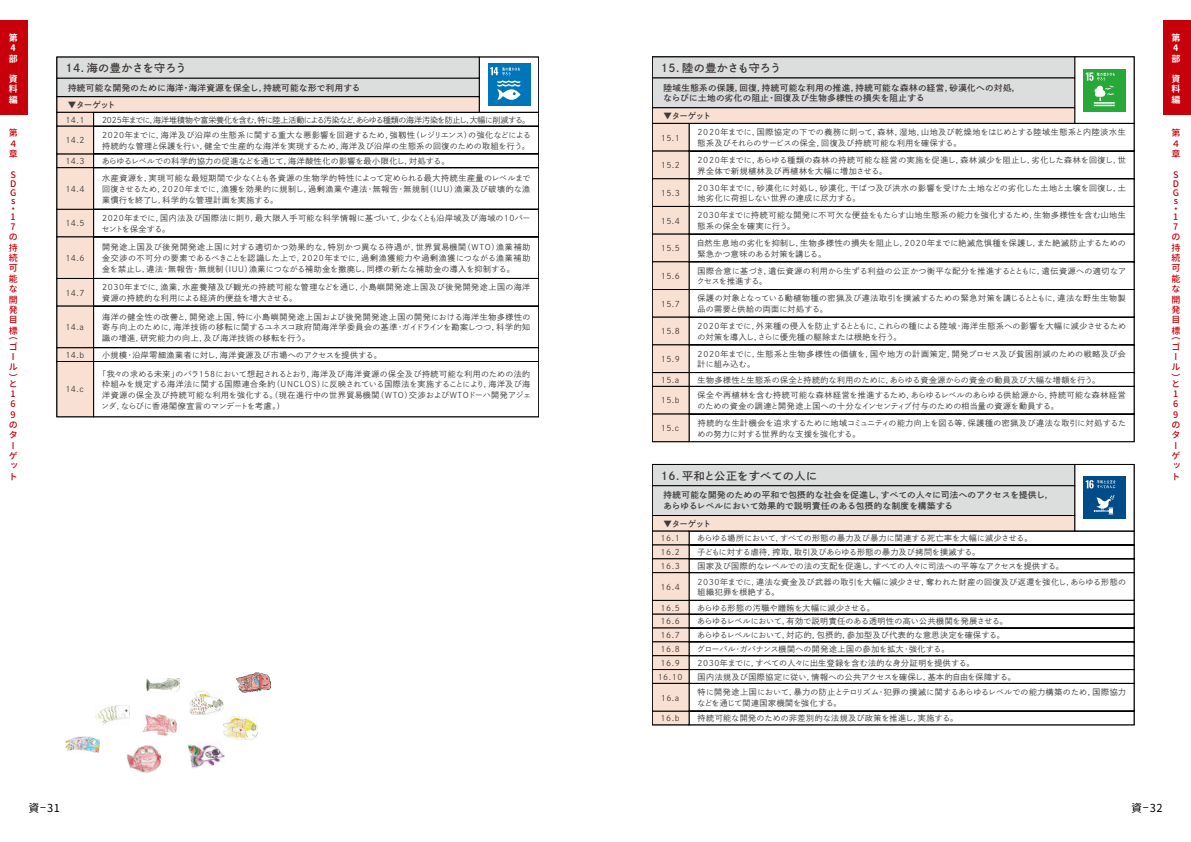
<style>
.page{position:relative;width:1191px;height:842px;background:#fff}
.page>*{position:absolute;margin:0;border:0;box-sizing:border-box;transform-origin:0 0}
.t1{font:11px "Shuei Go Gin Std B 90 pv RKSJ H";letter-spacing:.04em;color:#3e3a39}
.t2{font:11px "Shuei Go Gin Std B 90 pv RKSJ H";letter-spacing:.015em;color:#3e3a39}
.t3{font:11px "Gen Jyuu Gothic";color:#000}
.t4{font:500 9px/10.4px "Gen Jyuu Gothic";color:#c7000b}
.t5{font:700 9px/10.4px "Gen Jyuu Gothic";color:#fff}
.t6{font:8.5px/10.6px "Shuei Go Gin Std B 90 pv RKSJ H";letter-spacing:.05em;color:#3e3a39}
.t7{font:8px/10.6px "Shuei Go Gin Std L 90 pv RKSJ H";letter-spacing:.035em;color:#3e3a39}
.t8{font:8px/13.8px "Shuei Go Gin Std L 90 pv RKSJ H";letter-spacing:.015em;color:#3e3a39}
.t9{font:8px/13.8px "Shuei Go Gin Std L 90 pv RKSJ H";letter-spacing:.07em;color:#3e3a39}
.t10{font:8px "Shuei Go Gin Std L 90 pv RKSJ H";letter-spacing:-.045em;color:#3e3a39}
.t11{font:8px/10.6px "Shuei Go Gin Std L 90 pv RKSJ H";letter-spacing:.055em;color:#3e3a39}
.t12{font:8px "Shuei Go Gin Std L 90 pv RKSJ H";letter-spacing:.065em;color:#3e3a39}
</style>
<div class="page">
<div style="left:1162px;top:21px;width:29px;height:94px;background:#c7000b"></div>
<div style="left:0;top:21px;width:28px;height:94px;background:#c7000b"></div>
<svg style="left:57px;top:57px;width:482px;height:360px"></svg>
<svg style="left:652px;top:442px;width:482px;height:22px"></svg>
<svg style="left:652px;top:57px;width:482px;height:385px"></svg>
<svg style="left:652px;top:464px;width:482px;height:261px"></svg>
<img style="left:126px;top:744px;width:36px;height:29px">
<img style="left:65px;top:736px;width:34px;height:17px">
<img style="left:188px;top:744px;width:37px;height:24px">
<img style="left:143px;top:715px;width:34px;height:21px">
<img style="left:237px;top:672px;width:34px;height:20px">
<img style="left:146px;top:678px;width:34px;height:14px">
<img style="left:96px;top:705px;width:34px;height:19px">
<img style="left:190px;top:690px;width:34px;height:25px">
<img style="left:224px;top:716px;width:34px;height:23px">
<p class="t5" style="left:9px;top:32px;width:10px">第<br>4部</p>
<p class="t5" style="left:9px;top:73px;width:10px;text-align:justify">資料編</p>
<p class="t4" style="left:9px;top:128px;width:10px">第<br>４章</p>
<p class="t4" style="left:10px;top:170px;width:8px;line-height:9px;text-align:justify">S D G</p>
<p class="t4" style="left:9px;top:196px;width:9px;line-height:8.1px">s・<br>1</p>
<p class="t4" style="left:9px;top:221px;width:10px">7の持続可能な開発目標</p>
<p class="t4" style="left:9px;top:331px;width:10px">（ゴール）</p>
<p class="t4" style="left:9px;top:378px;width:10px">と<br>1<br>6<br>9のターゲット</p>
<h1 class="t1" style="left:65px;top:61px;width:123px">14．海の豊かさを守ろう</h1>
<p class="t6" style="left:68px;top:82px;width:294px">持続可能な開発のために海洋・海洋資源を保全し，持続可能な形で利用する</p>
<p class="t6" style="left:68px;top:99px;width:49px">▼ターゲット</p>
<p class="t7" style="left:65px;top:114px;width:21px">14.1</p>
<p class="t7" style="left:65px;top:135px;width:21px">14.2</p>
<p class="t7" style="left:65px;top:156px;width:21px">14.3</p>
<p class="t7" style="left:65px;top:183px;width:21px">14.4</p>
<p class="t7" style="left:65px;top:218px;width:21px">14.5</p>
<p class="t7" style="left:65px;top:253px;width:21px">14.6</p>
<p class="t7" style="left:65px;top:287px;width:21px">14.7</p>
<p class="t7" style="left:65px;top:322px;width:20px">14.a</p>
<p class="t7" style="left:65px;top:349px;width:20px">14.b</p>
<p class="t7" style="left:65px;top:384px;width:20px">14.c</p>
<p class="t10" style="left:102px;top:114px;width:429px">2025年までに，海洋堆積物や富栄養化を含む，特に陸上活動による汚染など，あらゆる種類の海洋汚染を防止し，大幅に削減する。</p>
<p class="t7" style="left:102px;top:156px;width:349px">あらゆるレベルでの科学的協力の促進などを通じて，海洋酸性化の影響を最小限化し，対処する。</p>
<p class="t7" style="left:102px;top:130px;width:430px">2020年までに，海洋及び沿岸の生態系に関する重大な悪影響を回避するため，強靱性（レジリエンス）の強化などによる持続的な管理と保護を行い，健全で生産的な海洋を実現するため，海洋及び沿岸の生態系の回復のための取組を行う。</p>
<p class="t7" style="left:102px;top:173px;width:430px;text-align:justify">水産資源を，実現可能な最短期間で少なくとも各資源の生物学的特性によって定められる最大持続生産量のレベルまで回復させるため，2020年までに，漁獲を効果的に規制し，過剰漁業や違法・無報告・無規制（IUU）漁業及び破壊的な漁業慣行を終了し，科学的な管理計画を実施する。</p>
<p class="t7" style="left:102px;top:213px;width:430px">2020年までに，国内法及び国際法に則り，最大限入手可能な科学情報に基づいて，少なくとも沿岸域及び海域の10パーセントを保全する。</p>
<p class="t7" style="left:102px;top:242px;width:430px;text-align:justify">開発途上国及び後発開発途上国に対する適切かつ効果的な，特別かつ異なる待遇が，世界貿易機関（WTO）漁業補助金交渉の不可分の要素であるべきことを認識した上で，2020年までに，過剰漁獲能力や過剰漁獲につながる漁業補助金を禁止し，違法・無報告・無規制（IUU）漁業につながる補助金を撤廃し，同様の新たな補助金の導入を抑制する。</p>
<p class="t7" style="left:102px;top:311px;width:430px;text-align:justify">海洋の健全性の改善と，開発途上国，特に小島嶼開発途上国および後発開発途上国の開発における海洋生物多様性の寄与向上のために，海洋技術の移転に関するユネスコ政府間海洋学委員会の基準・ガイドラインを勘案しつつ，科学的知識の増進，研究能力の向上，及び海洋技術の移転を行う。</p>
<p class="t7" style="left:101px;top:368px;width:431px;text-align:justify;text-indent:-3px">「我々の求める未来」のパラ158において想起されるとおり，海洋及び海洋資源の保全及び持続可能な利用のための法的枠組みを規定する海洋法に関する国際連合条約（UNCLOS）に反映されている国際法を実施することにより，海洋及び海洋資源の保全及び持続可能な利用を強化する。（現在進行中の世界貿易機関（WTO）交渉およびWTOドーハ開発アジェンダ，ならびに香港閣僚宣言のマンデートを考慮。）</p>
<p class="t9" style="left:102px;top:282px;width:430px;line-height:10.6px">2030年までに，漁業，水産養殖及び観光の持続可能な管理などを通じ，小島嶼開発途上国及び後発開発途上国の海洋資源の持続的な利用による経済的便益を増大させる。</p>
<p class="t12" style="left:102px;top:349px;width:281px">小規模・沿岸零細漁業者に対し，海洋資源及び市場へのアクセスを提供する。</p>
<h1 class="t2" style="left:661px;top:60px;width:122px">15．陸の豊かさも守ろう</h1>
<p class="t6" style="left:663px;top:82px;width:358px">陸域生態系の保護，回復，持続可能な利用の推進，持続可能な森林の経営，砂漠化への対処，ならびに土地の劣化の阻止・回復及び生物多様性の損失を阻止する</p>
<p class="t6" style="left:663px;top:110px;width:49px">▼ターゲット</p>
<p class="t7" style="left:660px;top:132px;width:21px">15.1</p>
<p class="t7" style="left:660px;top:160px;width:21px">15.2</p>
<p class="t7" style="left:660px;top:187px;width:21px">15.3</p>
<p class="t7" style="left:660px;top:215px;width:21px">15.4</p>
<p class="t7" style="left:660px;top:243px;width:21px">15.5</p>
<p class="t7" style="left:660px;top:271px;width:21px">15.6</p>
<p class="t7" style="left:660px;top:298px;width:21px">15.7</p>
<p class="t7" style="left:660px;top:326px;width:21px">15.8</p>
<p class="t7" style="left:660px;top:354px;width:21px">15.9</p>
<p class="t7" style="left:660px;top:374px;width:20px">15.a</p>
<p class="t7" style="left:660px;top:395px;width:20px">15.b</p>
<p class="t7" style="left:660px;top:423px;width:20px">15.c</p>
<p class="t7" style="left:697px;top:127px;width:430px">2020年までに，国際協定の下での義務に則って，森林，湿地，山地及び乾燥地をはじめとする陸域生態系と内陸淡水生態系及びそれらのサービスの保全，回復及び持続可能な利用を確保する。</p>
<p class="t7" style="left:697px;top:155px;width:430px">2020年までに，あらゆる種類の森林の持続可能な経営の実施を促進し，森林減少を阻止し，劣化した森林を回復し，世界全体で新規植林及び再植林を大幅に増加させる。</p>
<p class="t7" style="left:697px;top:182px;width:430px">2030年までに，砂漠化に対処し，砂漠化，干ばつ及び洪水の影響を受けた土地などの劣化した土地と土壌を回復し，土地劣化に荷担しない世界の達成に尽力する。</p>
<p class="t7" style="left:697px;top:210px;width:430px">2030年までに持続可能な開発に不可欠な便益をもたらす山地生態系の能力を強化するため，生物多様性を含む山地生態系の保全を確実に行う。</p>
<p class="t7" style="left:697px;top:238px;width:431px">自然生息地の劣化を抑制し，生物多様性の損失を阻止し，2020年までに絶滅危惧種を保護し，また絶滅防止するための緊急かつ意味のある対策を講じる。</p>
<p class="t7" style="left:696px;top:265px;width:431px">国際合意に基づき，遺伝資源の利用から生ずる利益の公正かつ衡平な配分を推進するとともに，遺伝資源への適切なアクセスを推進する。</p>
<p class="t7" style="left:697px;top:293px;width:430px">保護の対象となっている動植物種の密猟及び違法取引を撲滅するための緊急対策を講じるとともに，違法な野生生物製品の需要と供給の両面に対処する。</p>
<p class="t7" style="left:697px;top:321px;width:430px">2020年までに，外来種の侵入を防止するとともに，これらの種による陸域・海洋生態系への影響を大幅に減少させるための対策を導入し，さらに優先種の駆除または根絶を行う。</p>
<p class="t11" style="left:697px;top:348px;width:430px">2020年までに，生態系と生物多様性の価値を，国や地方の計画策定，開発プロセス及び貧困削減のための戦略及び会計に組み込む。</p>
<p class="t7" style="left:697px;top:390px;width:430px">保全や再植林を含む持続可能な森林経営を推進するため，あらゆるレベルのあらゆる供給源から，持続可能な森林経営のための資金の調達と開発途上国への十分なインセンティブ付与のための相当量の資源を動員する。</p>
<p class="t7" style="left:697px;top:374px;width:404px">生物多様性と生態系の保全と持続的な利用のために，あらゆる資金源からの資金の動員及び大幅な増額を行う。</p>
<p class="t7" style="left:697px;top:418px;width:430px">持続的な生計機会を追求するために地域コミュニティの能力向上を図る等，保護種の密猟及び違法な取引に対処するための努力に対する世界的な支援を強化する。</p>
<h1 class="t1" style="left:661px;top:468px;width:158px">16．平和と公正をすべての人に</h1>
<p class="t6" style="left:663px;top:490px;width:391px">持続可能な開発のための平和で包摂的な社会を促進し，すべての人々に司法へのアクセスを提供し，あらゆるレベルにおいて効果的で説明責任のある包摂的な制度を構築する</p>
<p class="t6" style="left:663px;top:518px;width:49px">▼ターゲット</p>
<p class="t7" style="left:660px;top:531px;width:21px;line-height:13.8px;text-align:justify">16.1<br>16.2<br>16.3</p>
<p class="t7" style="left:660px;top:581px;width:21px">16.4</p>
<p class="t9" style="left:657px;top:600px;width:26px;text-align:center">16.5<br>16.6<br>16.7<br>16.8<br>16.9<br>16.10</p>
<p class="t7" style="left:661px;top:692px;width:20px">16.a</p>
<p class="t7" style="left:660px;top:713px;width:20px">16.b</p>
<p class="t8" style="left:697px;top:531px;width:368px">あらゆる場所において，すべての形態の暴力及び暴力に関連する死亡率を大幅に減少させる。<br>子どもに対する虐待，搾取，取引及びあらゆる形態の暴力及び拷問を撲滅する。<br>国家及び国際的なレベルでの法の支配を促進し，すべての人々に司法への平等なアクセスを提供する。</p>
<p class="t7" style="left:696px;top:600px;width:321px;line-height:13.8px">あらゆる形態の汚職や贈賄を大幅に減少させる。<br>あらゆるレベルにおいて，有効で説明責任のある透明性の高い公共機関を発展させる。あらゆるレベルにおいて，対応的，包摂的，参加型及び代表的な意思決定を確保する。<br>グローバル・ガバナンス機関への開発途上国の参加を拡大・強化する。<br>2030年までに，すべての人々に出生登録を含む法的な身分証明を提供する。<br>国内法規及び国際協定に従い，情報への公共アクセスを確保し，基本的自由を保障する。</p>
<p class="t7" style="left:697px;top:713px;width:262px">持続可能な開発のための非差別的な法規及び政策を推進し，実施する。</p>
<p class="t7" style="left:697px;top:576px;width:430px">2030年までに，違法な資金及び武器の取引を大幅に減少させ，奪われた財産の回復及び返還を強化し，あらゆる形態の組織犯罪を根絶する。</p>
<p class="t7" style="left:697px;top:687px;width:430px">特に開発途上国において，暴力の防止とテロリズム・犯罪の撲滅に関するあらゆるレベルでの能力構築のため，国際協力などを通じて関連国家機関を強化する。</p>
<p class="t5" style="left:1171px;top:32px;width:10px">第<br>4部</p>
<p class="t5" style="left:1171px;top:73px;width:10px;text-align:justify">資料編</p>
<p class="t4" style="left:1171px;top:128px;width:10px">第<br>４章</p>
<p class="t4" style="left:1172px;top:170px;width:8px;line-height:9px;text-align:justify">S D G</p>
<p class="t4" style="left:1171px;top:196px;width:9px;line-height:8.1px">s・<br>1</p>
<p class="t4" style="left:1171px;top:221px;width:10px">7の持続可能な開発目標</p>
<p class="t4" style="left:1171px;top:331px;width:10px">（ゴール）</p>
<p class="t4" style="left:1171px;top:378px;width:10px">と<br>1<br>6<br>9のターゲット</p>
<h1 class="t3" style="left:28px;top:800px;width:33px">資–31</h1>
<h1 class="t3" style="left:1131px;top:800px;width:33px">資–32</h1>
</div>
